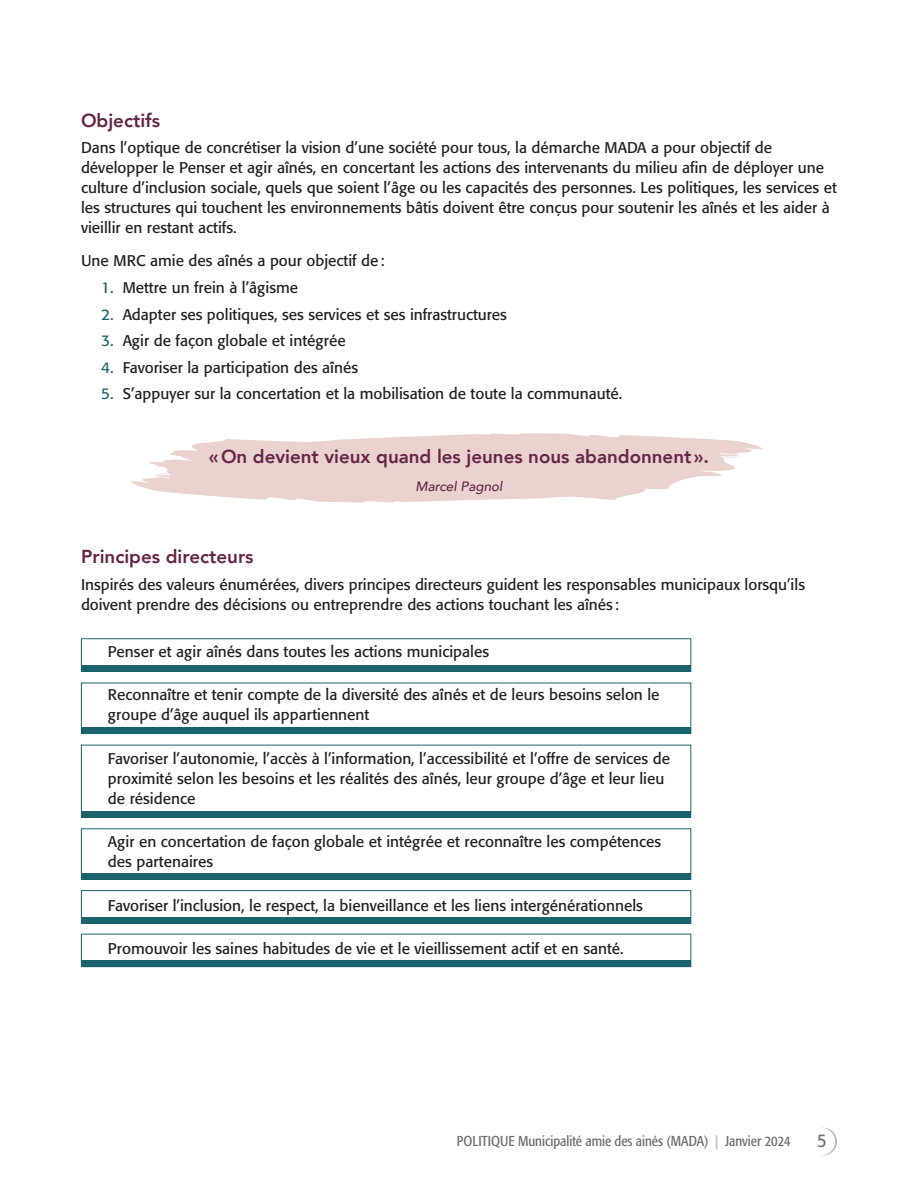
<style>
.page{position:relative;width:918px;height:1188px;background:#fff}
.page>*{position:absolute;margin:0;border:0;box-sizing:border-box;transform-origin:0 0}
.t1{font:800 18.75px "Avenir";color:#642547}
.t2{font:18.15px "Formata";color:#6c6d70;scale:.91 1}
.t3{font:15.3px/20px "Formata";color:#231f20}
.t4{font:condensed 14.25px "Formata";color:#6c6d70}
.t5{font:italic 500 13.5px "Avenir";color:#642547}
.s1{color:#1a636d}
.s2{font-weight:700;color:#c7c8ca}
</style>
<div class="page">
<svg style="left:809px;top:1128px;width:28px;height:27px"></svg>
<div style="left:808px;top:1128px;width:27px;height:27px;background:#fff;border-radius:50%"></div>
<svg style="left:130px;top:433px;width:633px;height:69px;fill:#ead3cf"></svg>
<div style="left:81px;top:638px;width:610px;height:34px;border:1px solid #1a636d"></div>
<div style="left:81px;top:890px;width:610px;height:34px;border:1px solid #1a636d"></div>
<div style="left:81px;top:665px;width:610px;height:7px;background:#1a636d"></div>
<div style="left:81px;top:917px;width:610px;height:7px;background:#1a636d"></div>
<div style="left:81px;top:961px;width:610px;height:6px;background:#1a636d"></div>
<div style="left:81px;top:727px;width:610px;height:7px;background:#1a636d"></div>
<div style="left:81px;top:873px;width:610px;height:7px;background:#1a636d"></div>
<div style="left:81px;top:811px;width:610px;height:7px;background:#1a636d"></div>
<p class="t1" style="left:81px;top:106px;width:81px">Objectifs</p>
<p class="t3" style="left:81px;top:138px;width:757px">Dans l’optique de concrétiser la vision d’une société pour tous, la démarche MADA a pour objectif de développer le Penser et agir aînés, en concertant les actions des intervenants du milieu afin de déployer une culture d’inclusion sociale, quels que soient l’âge ou les capacités des personnes. Les politiques, les services et les structures qui touchent les environnements bâtis doivent être conçus pour soutenir les aînés et les aider à vieillir en restant actifs.</p>
<p class="t3" style="left:81px;top:251px;width:305px">Une MRC amie des aînés a pour objectif de:</p>
<p class="t3" style="left:101px;top:277px;width:199px"><span class="s1">1.</span> Mettre un frein à l’âgisme</p>
<p class="t3" style="left:101px;top:304px;width:407px"><span class="s1">2.</span> Adapter ses politiques, ses services et ses infrastructures</p>
<p class="t3" style="left:101px;top:331px;width:246px"><span class="s1">3.</span> Agir de façon globale et intégrée</p>
<p class="t3" style="left:101px;top:357px;width:258px"><span class="s1">4.</span> Favoriser la participation des aînés</p>
<p class="t3" style="left:101px;top:384px;width:523px"><span class="s1">5.</span> S’appuyer sur la concertation et la mobilisation de toute la communauté.</p>
<p class="t1" style="left:209px;top:442px;width:502px">«On devient vieux quand les jeunes nous abandonnent».</p>
<p class="t5" style="left:415px;top:478px;width:89px">Marcel Pagnol</p>
<p class="t1" style="left:81px;top:542px;width:174px">Principes directeurs</p>
<p class="t3" style="left:81px;top:575px;width:726px">Inspirés des valeurs énumérées, divers principes directeurs guident les responsables municipaux lorsqu’ils doivent prendre des décisions ou entreprendre des actions touchant les aînés :</p>
<p class="t3" style="left:108px;top:641px;width:383px">Penser et agir aînés dans toutes les actions municipales</p>
<p class="t3" style="left:108px;top:685px;width:553px">Reconnaître et tenir compte de la diversité des aînés et de leurs besoins selon le groupe d’âge auquel ils appartiennent</p>
<p class="t3" style="left:108px;top:748px;width:564px">Favoriser l’autonomie, l’accès à l’information, l’accessibilité et l’offre de services de proximité selon les besoins et les réalités des aînés, leur groupe d’âge et leur lieu de résidence</p>
<p class="t3" style="left:108px;top:832px;width:555px">Agir en concertation de façon globale et intégrée et reconnaître les compétences des partenaires</p>
<p class="t3" style="left:108px;top:895px;width:536px">Favoriser l’inclusion, le respect, la bienveillance et les liens intergénérationnels</p>
<p class="t3" style="left:108px;top:939px;width:517px">Promouvoir les saines habitudes de vie et le vieillissement actif et en santé.</p>
<p class="t4" style="left:457px;top:1132px;width:335px">POLITIQUE Municipalité amie des ainés (MADA) <span class="s2">|</span> Janvier 2024</p>
<p class="t2" style="left:817px;top:1130px;width:12px">5</p>
</div>
